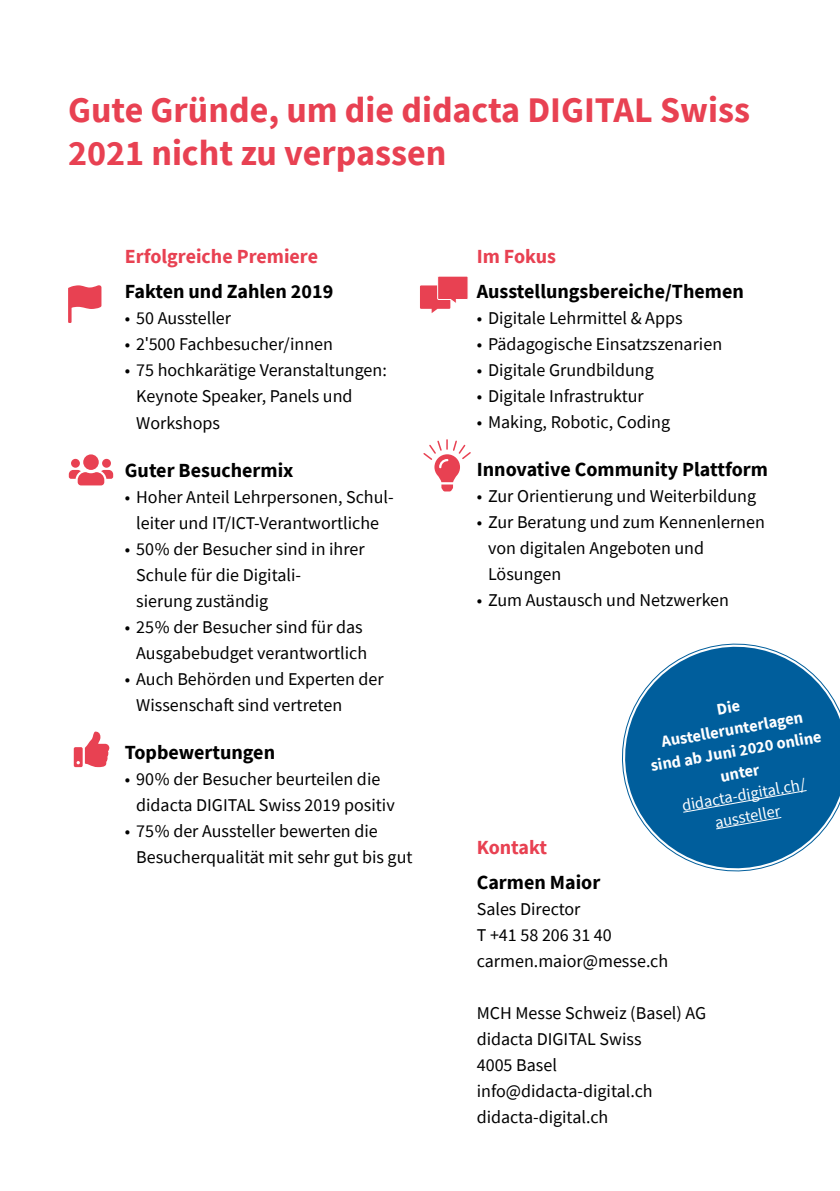
<style>
.page{position:relative;width:840px;height:1191px;background:#fff}
.page>*{position:absolute;margin:0;border:0;box-sizing:border-box;transform-origin:0 0}
.t1{font:700 36px/43.2px "Source Sans Pro";color:#e84152}
.t2{font:700 20px "Source Sans Pro";color:#000}
.t3{font:700 20px "Source Sans Pro";color:#e84152}
.t4{font:18px/26px "Source Sans Pro";color:#000}
.t5{font:700 16.4px/22.2px "Source Sans Pro";color:#fff;text-align:center}
.t6{font:16.4px/22.2px "Source Sans Pro";color:#fff;text-align:center}
.s1{font-family:"Absara Sans OT"}
</style>
<div class="page">
<svg style="left:420px;top:276px;width:48px;height:37px"></svg>
<svg style="left:74px;top:731px;width:35px;height:36px"></svg>
<svg style="left:69px;top:454px;width:44px;height:31px"></svg>
<svg style="left:68px;top:285px;width:33px;height:38px"></svg>
<svg style="left:423px;top:439px;width:48px;height:52px"></svg>
<svg style="left:622px;top:643px;width:217px;height:229px;fill:#005e9c"></svg>
<svg style="left:682px;top:790px;width:124px;height:39px"></svg>
<h1 class="t1" style="left:68px;top:88px;width:683px">Gute Gründe, um die didacta DIGITAL Swiss<br>2021 nicht zu verpassen</h1>
<p class="t3" style="left:125px;top:243px;width:194px">Erfolgreiche Premiere</p>
<p class="t2" style="left:125px;top:278px;width:210px">Fakten und Zahlen 2019</p>
<p class="t4" style="left:125px;top:305px;width:108px">• 50 Aussteller</p>
<p class="t4" style="left:125px;top:331px;width:209px">• 2<span class="s1">'</span>500 Fachbesucher/innen</p>
<p class="t4" style="left:136px;top:357px;width:252px;text-indent:-11px">• 75 hochkarätige Veranstaltungen:<br>Keynote Speaker, Panels und<br>Workshops</p>
<p class="t2" style="left:125px;top:456px;width:170px">Guter Besuchermix</p>
<p class="t4" style="left:125px;top:483px;width:269px;text-align:center">• Hoher Anteil Lehrpersonen, Schul&shy;leiter und IT/ICT-Verantwortliche</p>
<p class="t4" style="left:136px;top:535px;width:230px;text-indent:-11px">• 50% der Besucher sind in ihrer<br>Schule für die Digitali-<br>sierung zuständig</p>
<p class="t4" style="left:125px;top:613px;width:244px;text-align:right">• 25% der Besucher sind für das<br>Ausgabebudget verantwortlich</p>
<p class="t4" style="left:136px;top:665px;width:249px;text-indent:-11px">• Auch Behörden und Experten der<br>Wissenschaft sind vertreten</p>
<p class="t2" style="left:125px;top:738px;width:152px">Topbewertungen</p>
<p class="t4" style="left:136px;top:765px;width:260px;text-indent:-11px">• 90% der Besucher beurteilen die didacta DIGITAL Swiss 2019 positiv</p>
<p class="t4" style="left:136px;top:817px;width:278px;text-indent:-11px">• 75% der Aussteller bewerten die<br>Besucherqualität mit sehr gut bis gut</p>
<p class="t3" style="left:476px;top:243px;width:81px">Im Fokus</p>
<p class="t2" style="left:476px;top:278px;width:268px">Ausstellungsbereiche/Themen</p>
<p class="t4" style="left:476px;top:305px;width:207px">• Digitale Lehrmittel &amp; Apps</p>
<p class="t4" style="left:476px;top:331px;width:247px">• Pädagogische Einsatzszenarien</p>
<p class="t4" style="left:476px;top:357px;width:178px">• Digitale Grundbildung</p>
<p class="t4" style="left:476px;top:383px;width:168px">• Digitale Infrastruktur</p>
<p class="t4" style="left:476px;top:409px;width:195px">• Making, Robotic, Coding</p>
<p class="t2" style="left:476px;top:456px;width:292px">Innovative Community Plattform</p>
<p class="t4" style="left:476px;top:483px;width:281px">• Zur Orientierung und Weiterbildung</p>
<p class="t4" style="left:488px;top:509px;width:278px;text-indent:-11px">• Zur Beratung und zum Kennenlernen von digitalen Angeboten und<br>Lösungen</p>
<p class="t4" style="left:476px;top:587px;width:254px">• Zum Austausch und Netzwerken</p>
<p class="t5" style="left:640px;top:711px;width:174px;rotate:-10deg">Die<br>Austellerunterlagen sind ab Juni 2020 online unter</p>
<p class="t6" style="left:679px;top:794px;width:127px;rotate:-10deg">didacta-digital.ch/ aussteller</p>
<p class="t3" style="left:476px;top:833px;width:72px">Kontakt</p>
<p class="t2" style="left:476px;top:868px;width:125px">Carmen Maior</p>
<p class="t4" style="left:476px;top:895px;width:193px">Sales Director<br>T +41 58 206 31 40 carmen.maior@messe.ch</p>
<p class="t4" style="left:476px;top:999px;width:231px">MCH Messe Schweiz (Basel) AG didacta DIGITAL Swiss<br>4005 Basel info@didacta-digital.ch didacta-digital.ch</p>
</div>
